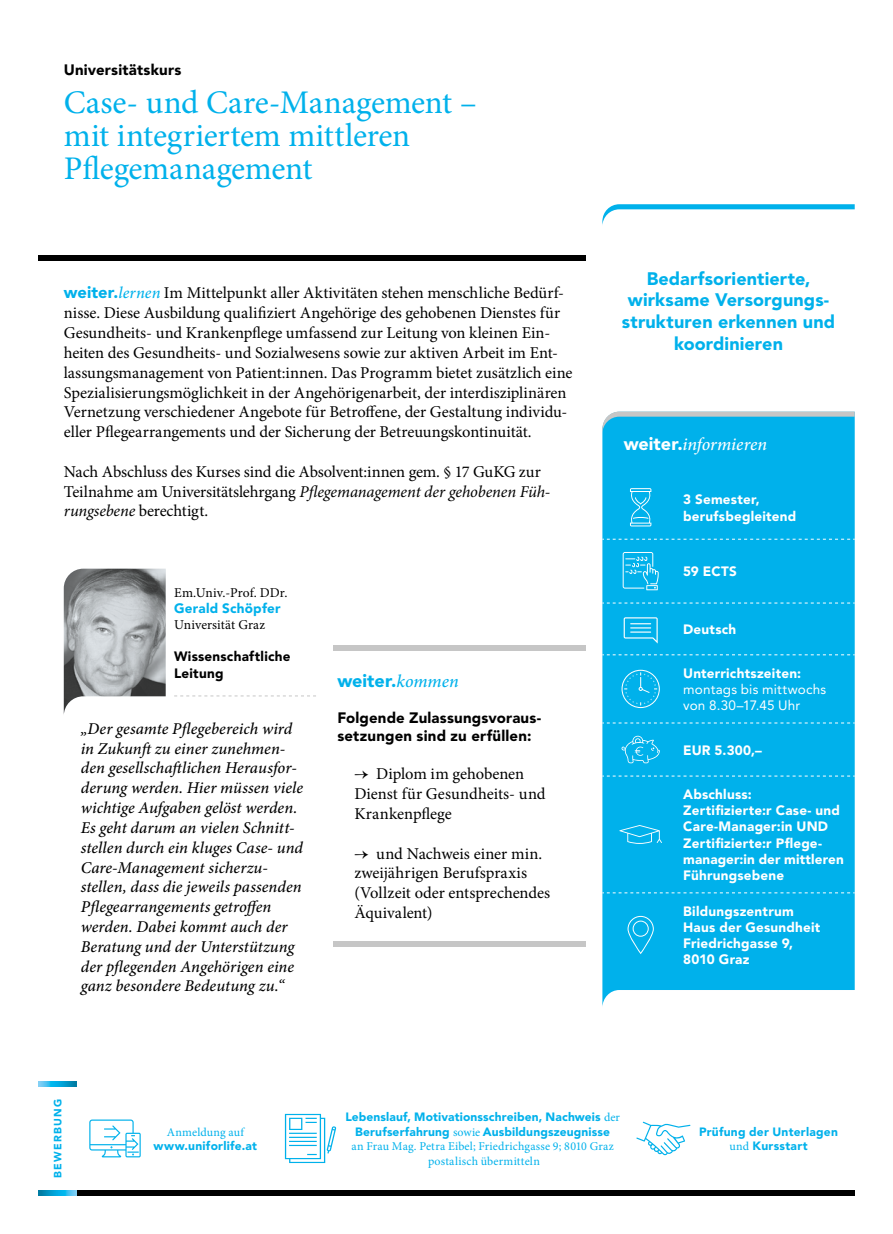
<style>
.page{position:relative;width:893px;height:1234px;background:#fff}
.page>*{position:absolute;margin:0;border:0;box-sizing:border-box;transform-origin:0 0}
.t1{font:33px/33px "Minion Pro";letter-spacing:-.01em;color:#00b1eb}
.t2{font:900 18px/21.6px "Avenir LT Std";letter-spacing:.005em;color:#00b1eb;text-align:center}
.t3{font:italic 500 18px "Minion Pro";letter-spacing:-.005em;color:#fff}
.t4{font:16.5px/19.8px "Minion Pro";letter-spacing:-.005em;color:#000}
.t5{font:italic 500 16.5px/19.8px "Minion Pro";letter-spacing:.005em;color:#000}
.t6{font:900 15px/18px "Avenir LT Std";letter-spacing:.015em;color:#000}
.t7{font:900 13.5px/16.2px "Avenir LT Std";letter-spacing:.015em;color:#fff}
.t8{font:13.5px/16.2px "Avenir LT Std";letter-spacing:.01em;color:#fff}
.t9{font:13.5px "Minion Pro";letter-spacing:.005em;color:#000}
.t10{font:900 13.5px/16.2px "Avenir LT Std";letter-spacing:.015em;color:#000}
.t11{font:900 13.5px "Avenir LT Std";letter-spacing:.015em;color:#00b1eb}
.t12{font:900 12px/14.4px "Avenir LT Std";letter-spacing:.015em;color:#00b1eb;text-align:center}
.t13{font:12px/14.4px "Minion Pro";letter-spacing:.015em;color:#00b1eb;text-align:center}
.t14{font:900 10.5px "Avenir LT Std";letter-spacing:.12em;color:#00b1eb}
.s1{font-family:"Avenir LT Std";font-weight:900;color:#00b1eb}
.s2{font-weight:500;font-style:italic;color:#00b1eb}
.s3{font-style:italic}
.s4{font-family:"Minion Pro";font-weight:500;font-style:italic}
.s5{font-family:"Avenir LT Std";font-weight:900;font-style:normal}
.s6{font-family:"Minion Pro";font-weight:400}
</style>
<div class="page">
<div style="left:77px;top:1190px;width:778px;height:5px;background:#000"></div>
<div style="left:38px;top:255px;width:547px;height:5px;background:#000"></div>
<svg style="left:602px;top:204px;width:253px;height:21px"></svg>
<svg style="left:38px;top:1081px;width:39px;height:5px"></svg>
<svg style="left:38px;top:1190px;width:39px;height:5px"></svg>
<svg style="left:89px;top:1119px;width:52px;height:38px"></svg>
<svg style="left:285px;top:1113px;width:51px;height:49px"></svg>
<svg style="left:636px;top:1121px;width:54px;height:33px"></svg>
<svg style="left:174px;top:695px;width:142px;height:1px"></svg>
<div style="left:333px;top:645px;width:252px;height:5px;background:#c6c6c6"></div>
<div style="left:333px;top:941px;width:252px;height:5px;background:#c6c6c6"></div>
<div style="left:602px;top:433px;width:253px;height:573px;background:#00b1eb"></div>
<svg style="left:602px;top:411px;width:253px;height:22px"></svg>
<svg style="left:602px;top:538px;width:253px;height:1px"></svg>
<svg style="left:602px;top:602px;width:253px;height:1px"></svg>
<svg style="left:602px;top:654px;width:253px;height:1px"></svg>
<svg style="left:602px;top:722px;width:253px;height:1px"></svg>
<svg style="left:602px;top:775px;width:253px;height:1px"></svg>
<svg style="left:602px;top:892px;width:253px;height:1px"></svg>
<svg style="left:630px;top:488px;width:22px;height:38px"></svg>
<svg style="left:623px;top:552px;width:36px;height:38px"></svg>
<svg style="left:624px;top:617px;width:34px;height:26px"></svg>
<svg style="left:621px;top:669px;width:39px;height:39px"></svg>
<svg style="left:621px;top:735px;width:39px;height:28px"></svg>
<svg style="left:619px;top:824px;width:43px;height:19px"></svg>
<svg style="left:627px;top:915px;width:27px;height:38px"></svg>
<svg style="left:64px;top:568px;width:102px;height:145px"></svg>
<p class="t6" style="left:64px;top:61px;width:119px">Universitätskurs</p>
<h1 class="t1" style="left:64px;top:86px;width:415px">Case- und Care-Management – mit integriertem mittleren<br>Pflegemanagement</h1>
<p class="t4" style="left:64px;top:283px;width:510px"><span class="s1">weiter.</span><span class="s2">lernen</span> Im Mittelpunkt aller Aktivitäten stehen menschliche Bedürf&shy;nisse. Diese Ausbildung qualifiziert Angehörige des gehobenen Dienstes für Gesundheits- und Krankenpflege umfassend zur Leitung von kleinen Ein&shy;heiten des Gesundheits- und Sozialwesens sowie zur aktiven Arbeit im Ent&shy;lassungsmanagement von Patient:innen. Das Programm bietet zusätzlich eine Spezialisierungsmöglichkeit in der Angehörigenarbeit, der interdisziplinären Vernetzung verschiedener Angebote für Betroffene, der Gestaltung individu&shy;eller Pflegearrangements und der Sicherung der Betreuungskontinuität.</p>
<p class="t4" style="left:64px;top:461px;width:488px">Nach Abschluss des Kurses sind die Absolvent:innen gem. § 17 GuKG zur<br>Teilnahme am Universitätslehrgang <span class="s3">Pflegemanagement der gehobenen Füh&shy;rungsebene</span> berechtigt.</p>
<p class="t9" style="left:174px;top:583px;width:115px">Em.Univ.-Prof. DDr.</p>
<p class="t11" style="left:174px;top:599px;width:108px">Gerald Schöpfer</p>
<p class="t9" style="left:174px;top:615px;width:93px">Universität Graz</p>
<p class="t10" style="left:174px;top:648px;width:118px">Wissenschaftliche<br>Leitung</p>
<p class="t5" style="left:81px;top:718px;width:224px">„Der gesamte Pflegebereich wird in Zukunft zu einer zunehmen&shy;den gesellschaftlichen Herausfor&shy;derung werden. Hier müssen viele wichtige Aufgaben gelöst werden.<br>Es geht darum an vielen Schnitt&shy;stellen durch ein kluges Case- und<br>Care-Management sicherzu&shy;stellen, dass die jeweils passenden<br>Pflegearrangements getroffen werden. Dabei kommt auch der<br>Beratung und der Unterstützung der pflegenden Angehörigen eine ganz besondere Bedeutung zu.“</p>
<p class="t2" style="left:337px;top:670px;width:123px">weiter.<span class="s4">kommen</span></p>
<p class="t6" style="left:337px;top:709px;width:205px">Folgende Zulassungsvoraus&shy;setzungen sind zu erfüllen:</p>
<p class="t4" style="left:354px;top:764px;width:193px">→ Diplom im gehobenen<br>Dienst für Gesundheits- und<br>Krankenpflege</p>
<p class="t4" style="left:354px;top:843px;width:197px">→ und Nachweis einer min. zweijährigen Berufspraxis (Vollzeit oder entsprechendes<br>Äquivalent)</p>
<p class="t2" style="left:622px;top:268px;width:215px">Bedarfsorientierte, wirksame Versorgungs&shy;strukturen erkennen und koordinieren</p>
<p class="t3" style="left:624px;top:431px;width:145px"><span class="s5">weiter.</span>informieren</p>
<p class="t7" style="left:683px;top:491px;width:115px">3 Semester, berufsbegleitend</p>
<p class="t7" style="left:683px;top:563px;width:55px">59 ECTS</p>
<p class="t7" style="left:683px;top:621px;width:55px">Deutsch</p>
<p class="t7" style="left:683px;top:664px;width:119px">Unterrichtszeiten:</p>
<p class="t8" style="left:683px;top:681px;width:145px">montags bis mittwochs von 8.30–17.45 Uhr</p>
<p class="t7" style="left:683px;top:741px;width:80px">EUR 5.300,–</p>
<p class="t7" style="left:683px;top:786px;width:162px">Abschluss:<br>Zertifizierte:r Case- und<br>Care-Manager:in UND<br>Zertifizierte:r Pflege&shy;manager:in der mittleren<br>Führungsebene</p>
<p class="t7" style="left:683px;top:902px;width:139px">Bildungszentrum<br>Haus der Gesundheit<br>Friedrichgasse 9,<br>8010 Graz</p>
<p class="t14" style="left:51px;top:1177px;width:80px;rotate:-90deg">BEWERBUNG</p>
<p class="t13" style="left:167px;top:1124px;width:79px">Anmeldung auf</p>
<p class="t12" style="left:154px;top:1138px;width:105px">www.uniforlife.at</p>
<p class="t12" style="left:345px;top:1109px;width:276px">Lebenslauf, Motivationsschreiben, Nachweis <span class="s6">der<br></span>Berufserfahrung <span class="s6">sowie</span> Ausbildungszeugnisse</p>
<p class="t13" style="left:351px;top:1138px;width:264px">an Frau Mag. Petra Eibel; Friedrichgasse 9; 8010 Graz postalisch übermitteln</p>
<p class="t12" style="left:699px;top:1124px;width:140px">Prüfung der Unterlagen <span class="s6">und</span> Kursstart</p>
</div>
